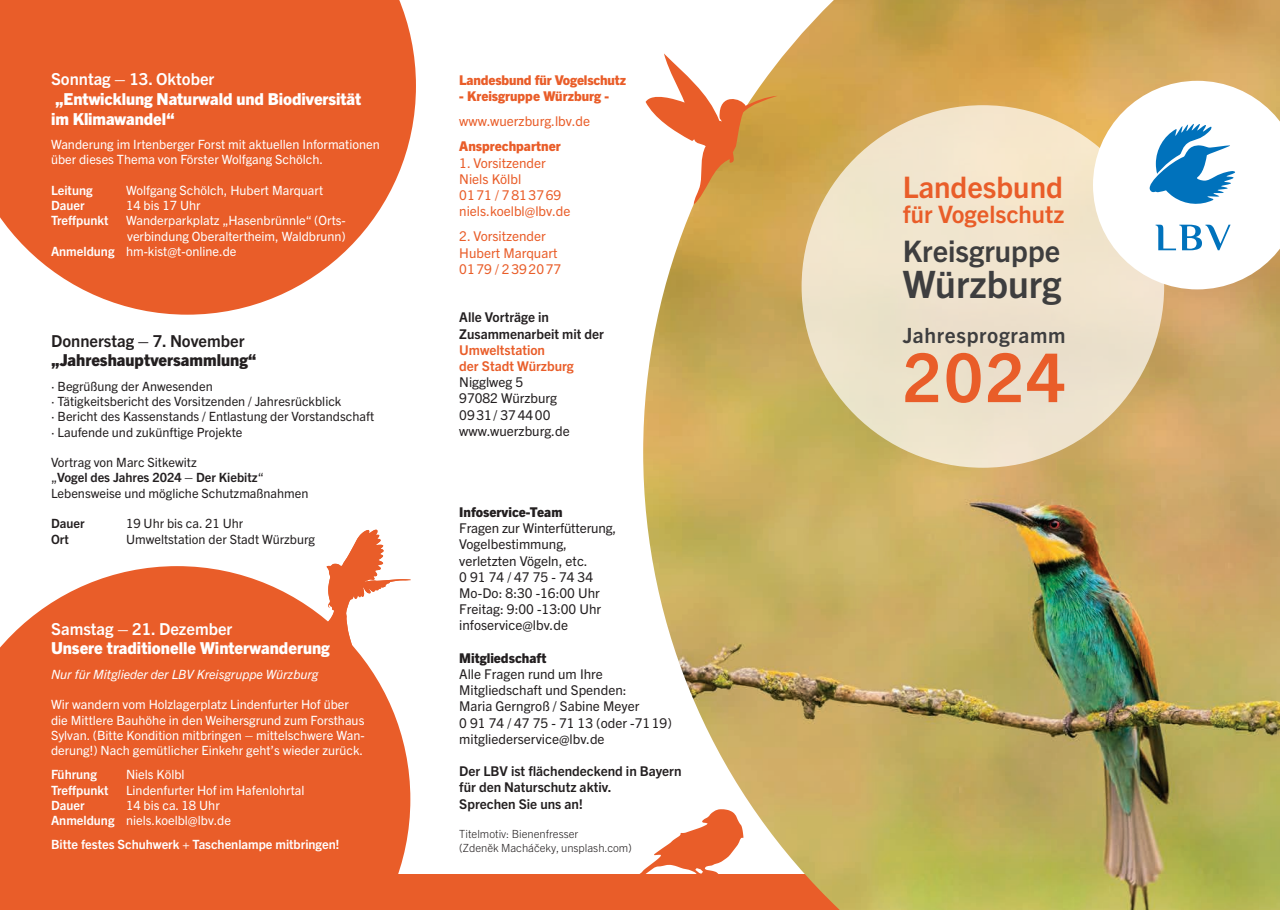
<style>
.page{position:relative;width:1280px;height:910px;background:#fff}
.page>*{position:absolute;margin:0;border:0;box-sizing:border-box;transform-origin:0 0}
.t1{font:700 67.5px "Trade Gothic Next LT Pro";color:#e95d29}
.t2{font:700 37.8px "Trade Gothic Next LT Pro";color:#3e3e3f}
.t3{font:700 29.7px "Trade Gothic Next LT Pro";color:#3e3e3f}
.t4{font:700 29.7px "Trade Gothic Next LT Pro";color:#e95d29}
.t5{font:700 24px "Trade Gothic Next LT Pro";color:#e95d29}
.t6{font:700 21px "Trade Gothic Next LT Pro";letter-spacing:.03em;color:#3e3e3f}
.t7{font:800 16.5px/19.8px "Trade Gothic Next LT Pro";letter-spacing:-.005em;color:#fff}
.t8{font:700 16.5px "Trade Gothic Next LT Pro";color:#fff}
.t9{font:800 16.5px "Trade Gothic Next LT Pro";color:#231f20}
.t10{font:700 16.5px "Trade Gothic Next LT Pro";color:#231f20}
.t11{font:13.5px/16.2px "Trade Gothic Next LT Pro";color:#231f20}
.t12{font:13.5px/16.2px "Trade Gothic Next LT Pro";color:#e95d29}
.t13{font:700 13.5px/16.2px "Trade Gothic Next LT Pro";color:#231f20}
.t14{font:800 13.5px "Trade Gothic Next LT Pro";color:#e95d29}
.t15{font:800 13.5px "Trade Gothic Next LT Pro";color:#231f20}
.t16{font:700 13.5px/16.2px "Trade Gothic Next LT Pro";color:#e95d29}
.t17{font:12.75px/15.3px "Trade Gothic Next LT Pro";color:#fff}
.t18{font:12.75px/15.3px "Trade Gothic Next LT Pro";color:#231f20}
.t19{font:700 12.75px "Trade Gothic Next LT Pro";color:#fff}
.t20{font:italic 12.75px "Trade Gothic Next LT Pro";color:#fff}
.t21{font:700 12.75px "Trade Gothic Next LT Pro";color:#231f20}
.t22{font:300 11.25px/13.5px "Trade Gothic Next LT Pro";color:#231f20}
.s1{font-weight:700}
</style>
<div class="page">
<svg style="left:0;top:566px;width:410px;height:308px;background:#ea6a3a"></svg>
<svg style="left:0;top:0;width:416px;height:315px;background:#eb7042"></svg>
<div style="left:0;top:874px;width:1280px;height:36px;background:#e95d29"></div>
<img style="left:643px;top:0;width:637px;height:910px">
<div style="left:801px;top:105px;width:363px;height:363px;background:#efe4cc;border-radius:50%"></div>
<svg style="left:1093px;top:81px;width:187px;height:208px"></svg>
<svg style="left:639px;top:809px;width:104px;height:77px"></svg>
<svg style="left:325px;top:530px;width:86px;height:121px"></svg>
<svg style="left:646px;top:53px;width:132px;height:152px"></svg>
<p class="t8" style="left:51px;top:68px;width:165px">Sonntag – 13. Oktober</p>
<p class="t7" style="left:51px;top:88px;width:312px">„Entwicklung Naturwald und Biodiversität im Klimawandel“</p>
<p class="t17" style="left:51px;top:136px;width:330px">Wanderung im Irtenberger Forst mit aktuellen Informationen über dieses Thema von Förster Wolfgang Schölch.</p>
<p class="t19" style="left:51px;top:181px;width:43px">Leitung</p>
<p class="t17" style="left:126px;top:182px;width:199px">Wolfgang Schölch, Hubert Marquart</p>
<p class="t19" style="left:51px;top:197px;width:35px">Dauer</p>
<p class="t17" style="left:126px;top:197px;width:76px">14 bis 17 Uhr</p>
<p class="t19" style="left:51px;top:212px;width:59px">Treffpunkt</p>
<p class="t17" style="left:126px;top:212px;width:221px">Wanderparkplatz „Hasenbrünnle“ (Orts-</p>
<p class="t17" style="left:127px;top:228px;width:220px">verbindung Oberaltertheim, Waldbrunn)</p>
<p class="t17" style="left:51px;top:243px;width:187px"><span class="s1">Anmeldung</span> hm-kist@t-online.de</p>
<p class="t10" style="left:51px;top:329px;width:195px">Donnerstag – 7. November</p>
<p class="t9" style="left:51px;top:349px;width:207px">„Jahreshauptversammlung“</p>
<p class="t18" style="left:51px;top:378px;width:325px">· Begrüßung der Anwesenden<br>· Tätigkeitsbericht des Vorsitzenden / Jahresrückblick<br>· Bericht des Kassenstands / Entlastung der Vorstandschaft · Laufende und zukünftige Projekte</p>
<p class="t18" style="left:51px;top:454px;width:259px">Vortrag von Marc Sitkewitz<br>„<span class="s1">Vogel des Jahres 2024 – Der Kiebitz</span>“<br>Lebensweise und mögliche Schutzmaßnahmen</p>
<p class="t21" style="left:51px;top:515px;width:35px">Dauer</p>
<p class="t18" style="left:126px;top:515px;width:119px">19 Uhr bis ca. 21 Uhr</p>
<p class="t21" style="left:51px;top:530px;width:19px">Ort</p>
<p class="t18" style="left:126px;top:531px;width:191px">Umweltstation der Stadt Würzburg</p>
<p class="t8" style="left:51px;top:617px;width:183px">Samstag – 21. Dezember</p>
<p class="t7" style="left:51px;top:637px;width:280px">Unsere traditionelle Winterwanderung</p>
<p class="t20" style="left:51px;top:665px;width:269px">Nur für Mitglieder der LBV Kreisgruppe Würzburg</p>
<p class="t17" style="left:51px;top:696px;width:315px">Wir wandern vom Holzlagerplatz Lindenfurter Hof über die Mittlere Bauhöhe in den Weihersgrund zum Forsthaus Sylvan. (Bitte Kondition mitbringen – mittelschwere Wan&shy;derung!) Nach gemütlicher Einkehr geht’s wieder zurück.</p>
<p class="t19" style="left:51px;top:766px;width:47px">Führung</p>
<p class="t17" style="left:126px;top:766px;width:60px">Niels Kölbl</p>
<p class="t19" style="left:51px;top:781px;width:59px">Treffpunkt</p>
<p class="t17" style="left:126px;top:781px;width:180px">Lindenfurter Hof im Hafenlohrtal</p>
<p class="t19" style="left:51px;top:796px;width:35px">Dauer</p>
<p class="t17" style="left:51px;top:797px;width:182px;text-indent:75px">14 bis ca. 18 Uhr<br><span class="s1">Anmeldung</span> niels.koelbl@lbv.de</p>
<p class="t19" style="left:51px;top:836px;width:290px">Bitte festes Schuhwerk + Taschenlampe mitbringen!</p>
<p class="t14" style="left:459px;top:71px;width:168px">Landesbund für Vogelschutz</p>
<p class="t14" style="left:459px;top:87px;width:151px">- Kreisgruppe Würzburg -</p>
<p class="t12" style="left:459px;top:112px;width:132px">www.wuerzburg.lbv.de</p>
<p class="t14" style="left:459px;top:137px;width:103px">Ansprechpartner</p>
<p class="t12" style="left:459px;top:154px;width:113px">1. Vorsitzender<br>Niels Kölbl<br>0171 / 7813769 niels.koelbl@lbv.de</p>
<p class="t12" style="left:459px;top:228px;width:104px">2. Vorsitzender<br>Hubert Marquart<br>0179 / 2392077</p>
<p class="t13" style="left:459px;top:309px;width:146px">Alle Vorträge in<br>Zusammenarbeit mit der</p>
<p class="t16" style="left:459px;top:341px;width:116px">Umweltstation<br>der Stadt Würzburg</p>
<p class="t11" style="left:459px;top:373px;width:112px">Nigglweg 5<br>97082 Würzburg<br>0931/ 374400 www.wuerzburg.de</p>
<p class="t15" style="left:459px;top:503px;width:105px">Infoservice-Team</p>
<p class="t11" style="left:459px;top:519px;width:159px">Fragen zur Winterfütterung,<br>Vogelbestimmung, verletzten Vögeln, etc.<br>0 91 74 / 47 75 - 74 34<br>Mo-Do: 8:30 -16:00 Uhr<br>Freitag: 9:00 -13:00 Uhr infoservice@lbv.de</p>
<p class="t15" style="left:459px;top:648px;width:89px">Mitgliedschaft</p>
<p class="t11" style="left:459px;top:665px;width:214px">Alle Fragen rund um Ihre<br>Mitgliedschaft und Spenden:<br>Maria Gerngroß / Sabine Meyer<br>0 91 74 / 47 75 - 71 13 (oder -7119) mitgliederservice@lbv.de</p>
<p class="t13" style="left:459px;top:762px;width:224px">Der LBV ist flächendeckend in Bayern für den Naturschutz aktiv.<br>Sprechen Sie uns an!</p>
<p class="t22" style="left:459px;top:827px;width:174px">Titelmotiv: Bienenfresser<br>(Zdeněk Macháčeky, unsplash.com)</p>
<h3 class="t4" style="left:903px;top:167px;width:162px">Landesbund</h3>
<h3 class="t5" style="left:903px;top:197px;width:163px">für Vogelschutz</h3>
<h3 class="t3" style="left:903px;top:230px;width:159px">Kreisgruppe</h3>
<h2 class="t2" style="left:903px;top:258px;width:160px">Würzburg</h2>
<h3 class="t6" style="left:903px;top:320px;width:164px">Jahresprogramm</h3>
<h1 class="t1" style="left:903px;top:331px;width:164px">2024</h1>
</div>
